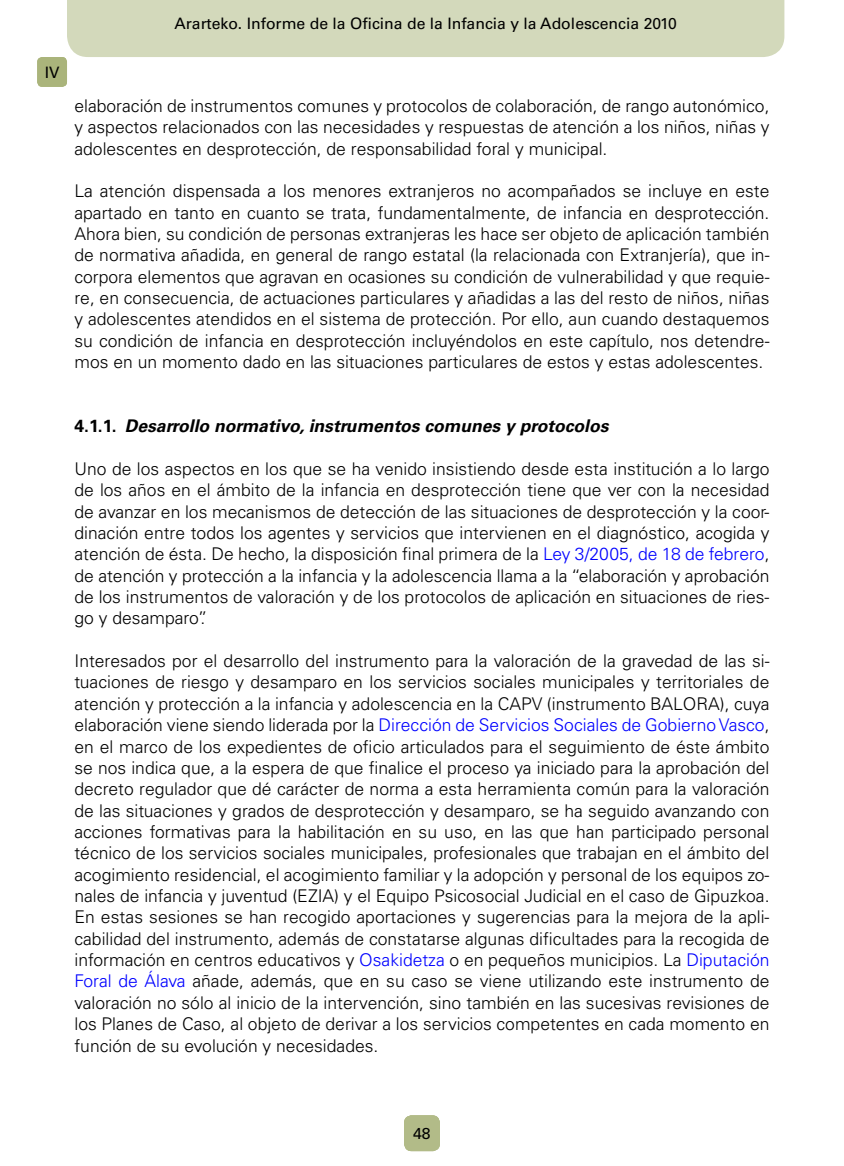
<style>
.page{position:relative;width:844px;height:1166px;background:#fff}
.page>*{position:absolute;margin:0;border:0;box-sizing:border-box;transform-origin:0 0}
.t1{font:300 17.5px/21.3px "Univers LT Std";color:#000;text-align:justify}
.t2{font:italic 700 17.5px "Univers LT Std";color:#000}
.t3{font:15.75px "Univers LT Std";color:#000}
.s1{font-style:normal}
.s2{color:#00f}
</style>
<div class="page">
<div style="left:67px;top:0;width:717px;height:57px;background:#d3d9bb"></div>
<div style="left:37px;top:57px;width:30px;height:30px;background:#aab47b;border-radius:5px"></div>
<div style="left:404px;top:1115px;width:36px;height:36px;background:#b2bb88;border-radius:7px"></div>
<p class="t3" style="left:45px;top:63px;width:16px">IV</p>
<p class="t3" style="left:174px;top:14px;width:504px">Ararteko. Informe de la Oficina de la Infancia y la Adolescencia 2010</p>
<p class="t1" style="left:74px;top:95px;width:696px">elaboración de instrumentos comunes y protocolos de colaboración, de rango autonómico, y aspectos relacionados con las necesidades y respuestas de atención a los niños, niñas y adolescentes en desprotección, de responsabilidad foral y municipal.</p>
<p class="t1" style="left:74px;top:180px;width:696px">La atención dispensada a los menores extranjeros no acompañados se incluye en este apartado en tanto en cuanto se trata, fundamentalmente, de infancia en desprotección.<br>Ahora bien, su condición de personas extranjeras les hace ser objeto de aplicación también de normativa añadida, en general de rango estatal (la relacionada con Extranjería), que in&shy;corpora elementos que agravan en ocasiones su condición de vulnerabilidad y que requie&shy;re, en consecuencia, de actuaciones particulares y añadidas a las del resto de niños, niñas y adolescentes atendidos en el sistema de protección. Por ello, aun cuando destaquemos su condición de infancia en desprotección incluyéndolos en este capítulo, nos detendre&shy;mos en un momento dado en las situaciones particulares de estos y estas adolescentes.</p>
<p class="t2" style="left:74px;top:416px;width:535px"><span class="s1">4.1.1.</span> Desarrollo normativo, instrumentos comunes y protocolos</p>
<p class="t1" style="left:74px;top:458px;width:696px">Uno de los aspectos en los que se ha venido insistiendo desde esta institución a lo largo de los años en el ámbito de la infancia en desprotección tiene que ver con la necesidad de avanzar en los mecanismos de detección de las situaciones de desprotección y la coor&shy;dinación entre todos los agentes y servicios que intervienen en el diagnóstico, acogida y atención de ésta. De hecho, la disposición final primera de la <span class="s2">Ley 3/2005, de 18 de febrero</span>, de atención y protección a la infancia y la adolescencia llama a la “elaboración y aprobación de los instrumentos de valoración y de los protocolos de aplicación en situaciones de ries&shy;go y desamparo”.</p>
<p class="t1" style="left:74px;top:650px;width:696px">Interesados por el desarrollo del instrumento para la valoración de la gravedad de las si&shy;tuaciones de riesgo y desamparo en los servicios sociales municipales y territoriales de atención y protección a la infancia y adolescencia en la CAPV (instrumento BALORA), cuya elaboración viene siendo liderada por la <span class="s2">Dirección de Servicios Sociales de Gobierno Vasco</span>, en el marco de los expedientes de oficio articulados para el seguimiento de éste ámbito se nos indica que, a la espera de que finalice el proceso ya iniciado para la aprobación del decreto regulador que dé carácter de norma a esta herramienta común para la valoración de las situaciones y grados de desprotección y desamparo, se ha seguido avanzando con acciones formativas para la habilitación en su uso, en las que han participado personal técnico de los servicios sociales municipales, profesionales que trabajan en el ámbito del acogimiento residencial, el acogimiento familiar y la adopción y personal de los equipos zo&shy;nales de infancia y juventud (EZIA) y el Equipo Psicosocial Judicial en el caso de Gipuzkoa.<br>En estas sesiones se han recogido aportaciones y sugerencias para la mejora de la apli&shy;cabilidad del instrumento, además de constatarse algunas dificultades para la recogida de información en centros educativos y <span class="s2">Osakidetza</span> o en pequeños municipios. La <span class="s2">Diputación Foral de Álava</span> añade, además, que en su caso se viene utilizando este instrumento de valoración no sólo al inicio de la intervención, sino también en las sucesivas revisiones de los Planes de Caso, al objeto de derivar a los servicios competentes en cada momento en función de su evolución y necesidades.</p>
<p class="t3" style="left:413px;top:1124px;width:19px">48</p>
</div>
